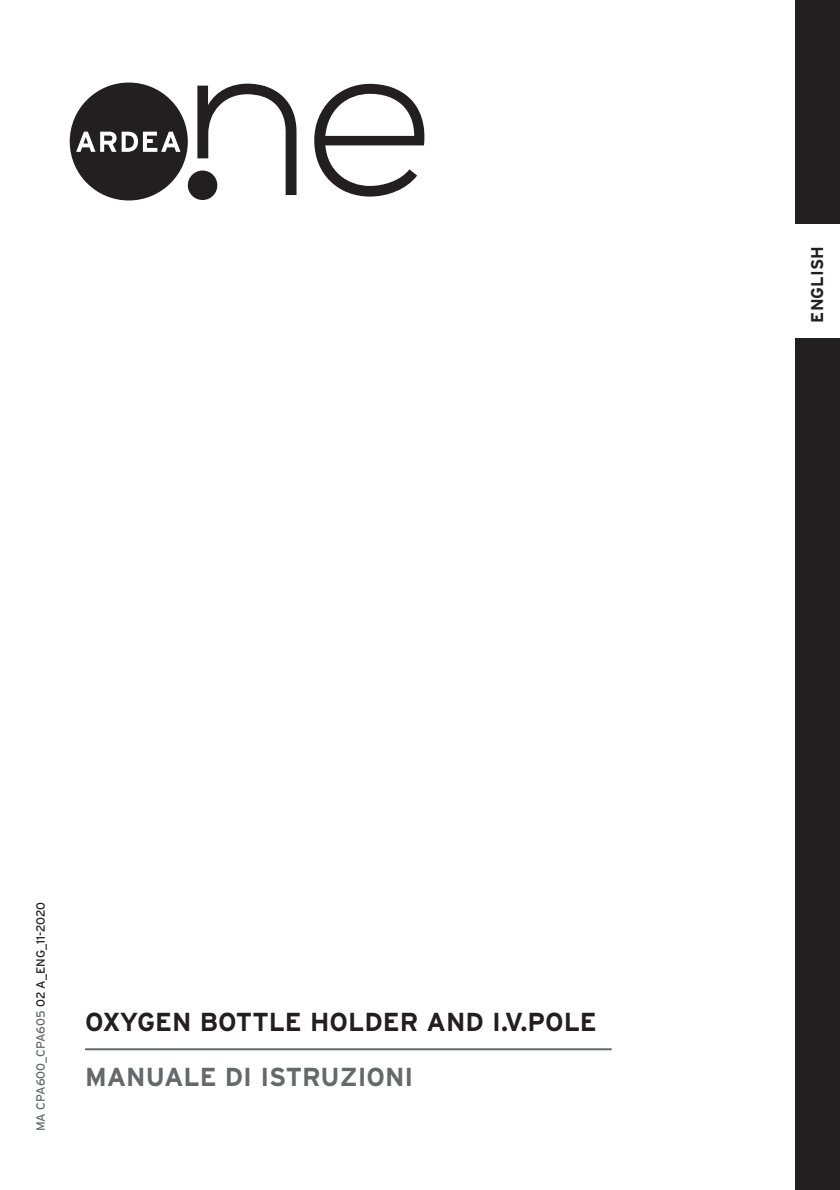
<style>
.page{position:relative;width:840px;height:1190px;background:#fff}
.page>*{position:absolute;margin:0;border:0;box-sizing:border-box;transform-origin:0 0}
.t1{font:700 26px "Interstate";color:#231f20}
.t2{font:700 26px "Interstate";color:#65696a}
.t3{font:700 17px "Interstate";letter-spacing:.005em;color:#231f20}
.t4{font:12px "Interstate";color:#65696a}
.s1{color:#231f20}
</style>
<div class="page">
<hr style="left:85px;top:1048px;width:526px;height:2px;background:#65696a">
<div style="left:795px;top:0;width:44px;height:1190px;background:#231f20"></div>
<div style="left:789px;top:224px;width:50px;height:114px;background:#fff"></div>
<svg style="left:197px;top:84px;width:99px;height:111px"></svg>
<svg style="left:314px;top:84px;width:111px;height:113px"></svg>
<div style="left:70px;top:83px;width:118px;height:117px;background:#231f20;border-radius:50%"></div>
<div style="left:188px;top:171px;width:29px;height:29px;background:#231f20;border-radius:50%"></div>
<svg style="left:76px;top:132px;width:40px;height:20px"></svg>
<svg style="left:122px;top:132px;width:58px;height:20px"></svg>
<h2 class="t3" style="left:807px;top:323px;width:78px;rotate:-90deg">ENGLISH</h2>
<p class="t4" style="left:34px;top:1131px;width:231px;rotate:-90deg">MA CPA600_CPA605 <span class="s1">02 A_ENG_11-2020</span></p>
<h1 class="t1" style="left:85px;top:1007px;width:513px">OXYGEN BOTTLE HOLDER AND I.V.POLE</h1>
<h1 class="t2" style="left:85px;top:1062px;width:330px">MANUALE DI ISTRUZIONI</h1>
</div>
